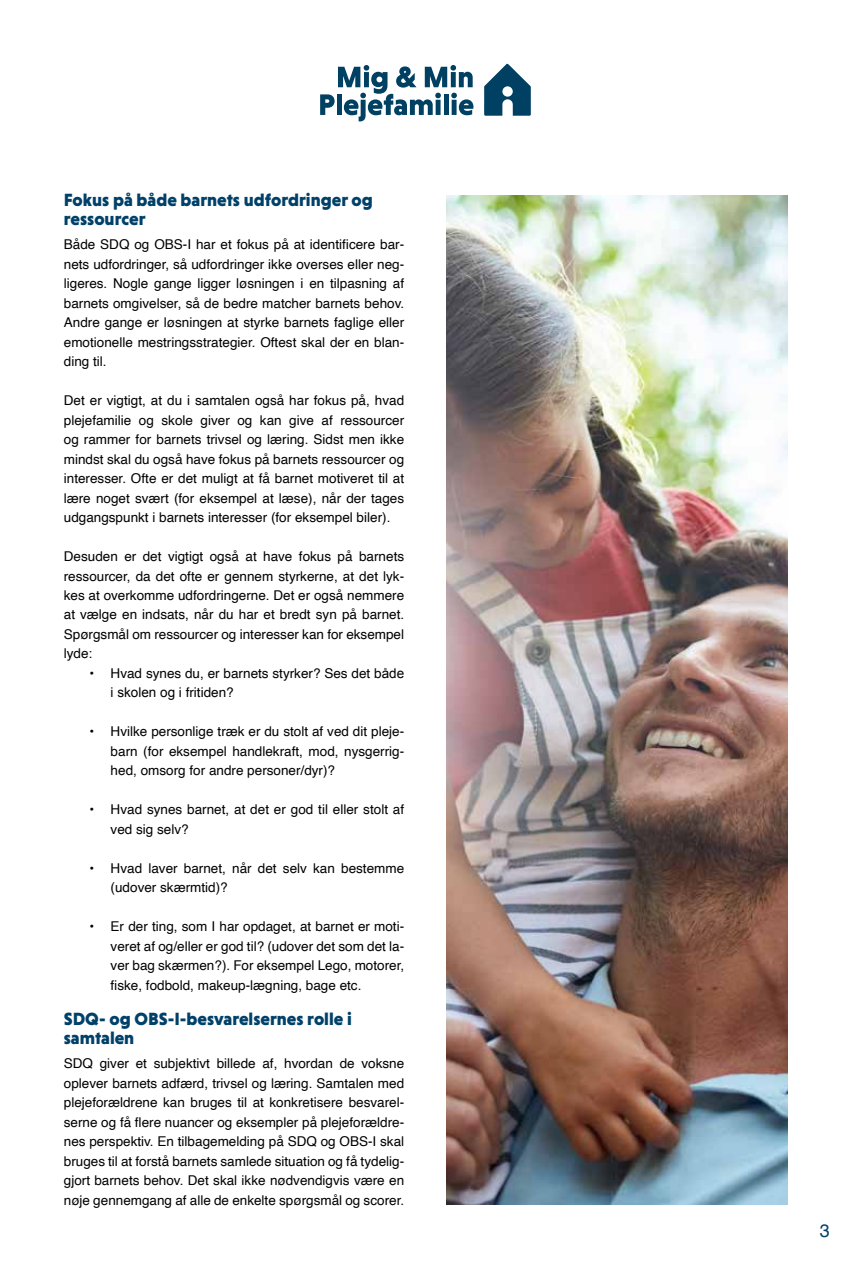
<style>
.page{position:relative;width:851px;height:1263px;background:#fff}
.page>*{position:absolute;margin:0;border:0;box-sizing:border-box;transform-origin:0 0}
.t1{font:900 18px/19.5px "Niveau Grotesk";color:#004169}
.t2{font:18px "Helvetica";color:#004169}
.t3{font:13.5px/19.5px "Helvetica";color:#000;text-align:justify}
.s1{font-family:"Arial"}
</style>
<div class="page">
<svg style="left:320px;top:65px;width:153px;height:56px"></svg>
<svg style="left:484px;top:64px;width:46px;height:52px"></svg>
<img style="left:446px;top:196px;width:341px;height:1009px">
<h1 class="t1" style="left:64px;top:189px;width:310px">Fokus på både barnets udfordringer og ressourcer</h1>
<p class="t3" style="left:64px;top:235px;width:342px">Både SDQ og OBS-I har et fokus på at identificere bar&shy;nets udfordringer, så udfordringer ikke overses eller neg&shy;ligeres. Nogle gange ligger løsningen i en tilpasning af barnets omgivelser, så de bedre matcher barnets behov.<br>Andre gange er løsningen at styrke barnets faglige eller emotionelle mestringsstrategier. Oftest skal der en blan&shy;ding til.</p>
<p class="t3" style="left:64px;top:391px;width:342px">Det er vigtigt, at du i samtalen også har fokus på, hvad plejefamilie og skole giver og kan give af ressourcer og rammer for barnets trivsel og læring. Sidst men ikke mindst skal du også have fokus på barnets ressourcer og interesser. Ofte er det muligt at få barnet motiveret til at lære noget svært (for eksempel at læse), når der tages udgangspunkt i barnets interesser (for eksempel biler).</p>
<p class="t3" style="left:64px;top:547px;width:342px">Desuden er det vigtigt også at have fokus på barnets ressourcer, da det ofte er gennem styrkerne, at det lyk&shy;kes at overkomme udfordringerne. Det er også nemmere at vælge en indsats, når du har et bredt syn på barnet.<br>Spørgsmål om ressourcer og interesser kan for eksempel lyde:</p>
<p class="t3" style="left:111px;top:664px;width:295px;text-indent:-21px">• Hvad synes du, er barnets styrker? Ses det b<span class="s1">åde i skolen og</span> i fritiden?</p>
<p class="t3" style="left:111px;top:722px;width:295px;text-indent:-21px">• Hvilke personlige træk er du stolt af ved dit pleje&shy;barn (for eksempel handlekraft, mod, nysgerrig&shy;hed, omsorg for andre personer/dyr)?</p>
<p class="t3" style="left:111px;top:800px;width:295px;text-indent:-21px">• Hvad synes barnet, at det er god til eller stolt af ved sig selv?</p>
<p class="t3" style="left:111px;top:859px;width:295px;text-indent:-21px">• Hvad laver barnet, når det selv kan bestemme (udover skærmtid)?</p>
<p class="t3" style="left:111px;top:917px;width:295px;text-indent:-21px">• Er der ting, som I har opdaget, at barnet er moti&shy;veret af og/eller er god til? (udover det som det la&shy;ver bag skærmen?). For eksempel Lego, motorer, fiske, fodbold, makeup-lægning, bage etc.</p>
<h1 class="t1" style="left:64px;top:1008px;width:289px">SDQ- og OBS-I-besvarelsernes rolle i samtalen</h1>
<p class="t3" style="left:64px;top:1054px;width:342px">SDQ giver et subjektivt billede af, hvordan de voksne oplever barnets adfærd, trivsel og læring. Samtalen med plejeforældrene kan bruges til at konkretisere besvarel&shy;serne og få flere nuancer og eksempler på plejeforældre&shy;nes perspektiv. En tilbagemelding på SDQ og OBS-I skal bruges til at forstå barnets samlede situation og få tydelig&shy;gjort barnets behov. Det skal ikke nødvendigvis være en nøje gennemgang af alle de enkelte spørgsmål og scorer.</p>
<h1 class="t2" style="left:819px;top:1217px;width:12px">3</h1>
</div>
